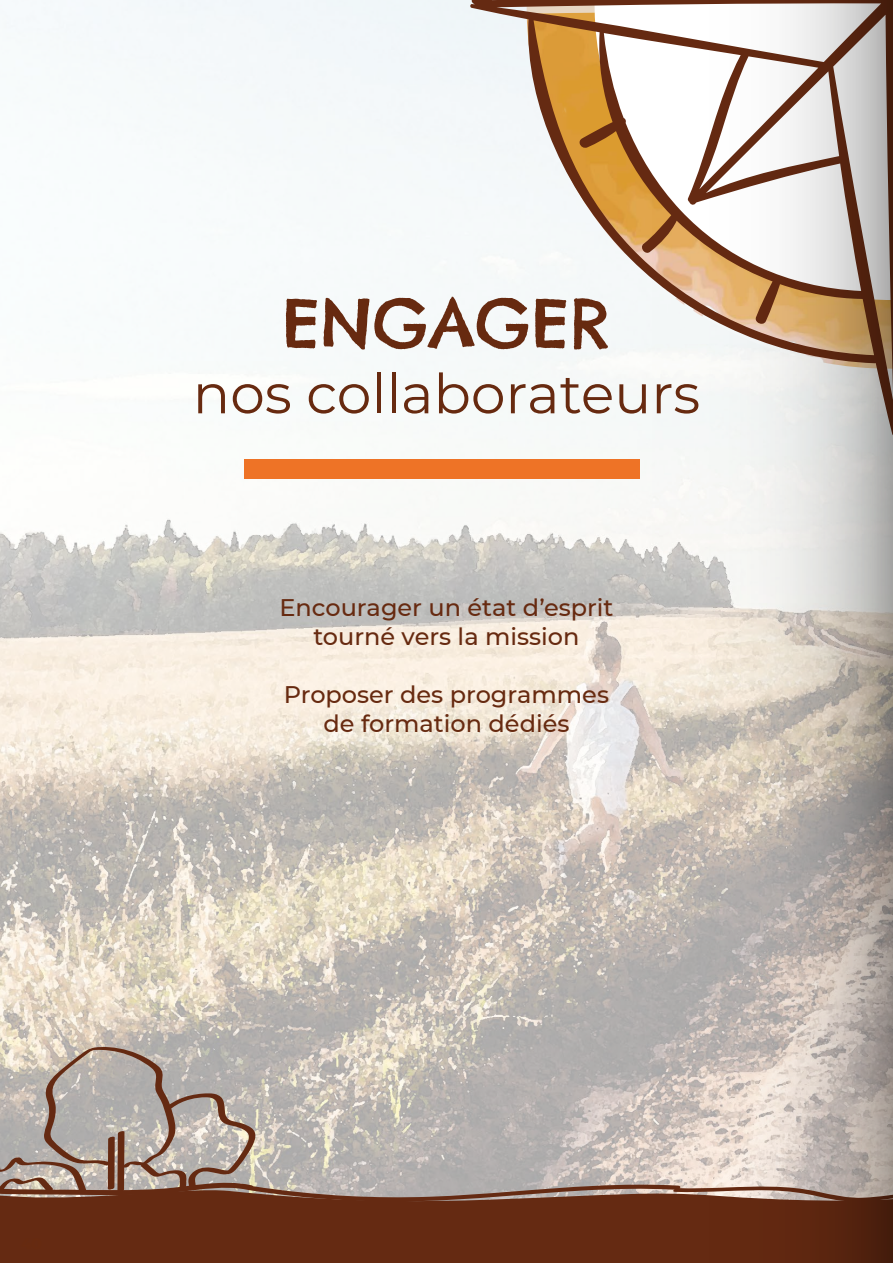
<style>
.page{position:relative;width:893px;height:1263px;background:#fff}
.page>*{position:absolute;margin:0;border:0;box-sizing:border-box;transform-origin:0 0}
.t1{font:66.15px "Chelsea Market";color:#672a10}
.t2{font:55.2px "Montserrat";color:#672a10}
.t3{font:500 24px/28.8px "Montserrat";color:#672a10;text-align:center}
</style>
<div class="page">
<img style="left:0;top:0;width:653px;height:1046px">
<div style="left:0;top:1219px;width:653px;height:44px;background:#652a12"></div>
<svg style="left:0;top:1046px;width:653px;height:173px;background:#ac9d94"></svg>
<div style="left:244px;top:459px;width:395px;height:20px;background:#ee7326"></div>
<svg style="left:470px;top:0;width:183px;height:437px;fill:#f4f8f8"></svg>
<svg style="left:653px;top:0;width:239px;height:1263px"></svg>
<svg style="left:892px;top:0;width:1px;height:1263px"></svg>
<h1 class="t1" style="left:282px;top:281px;width:330px">ENGAGER</h1>
<h2 class="t2" style="left:193px;top:356px;width:509px">nos collaborateurs</h2>
<p class="t3" style="left:279px;top:593px;width:336px">Encourager un état d’esprit tourné vers la mission</p>
<p class="t3" style="left:284px;top:679px;width:327px">Proposer des programmes de formation dédiés</p>
</div>
